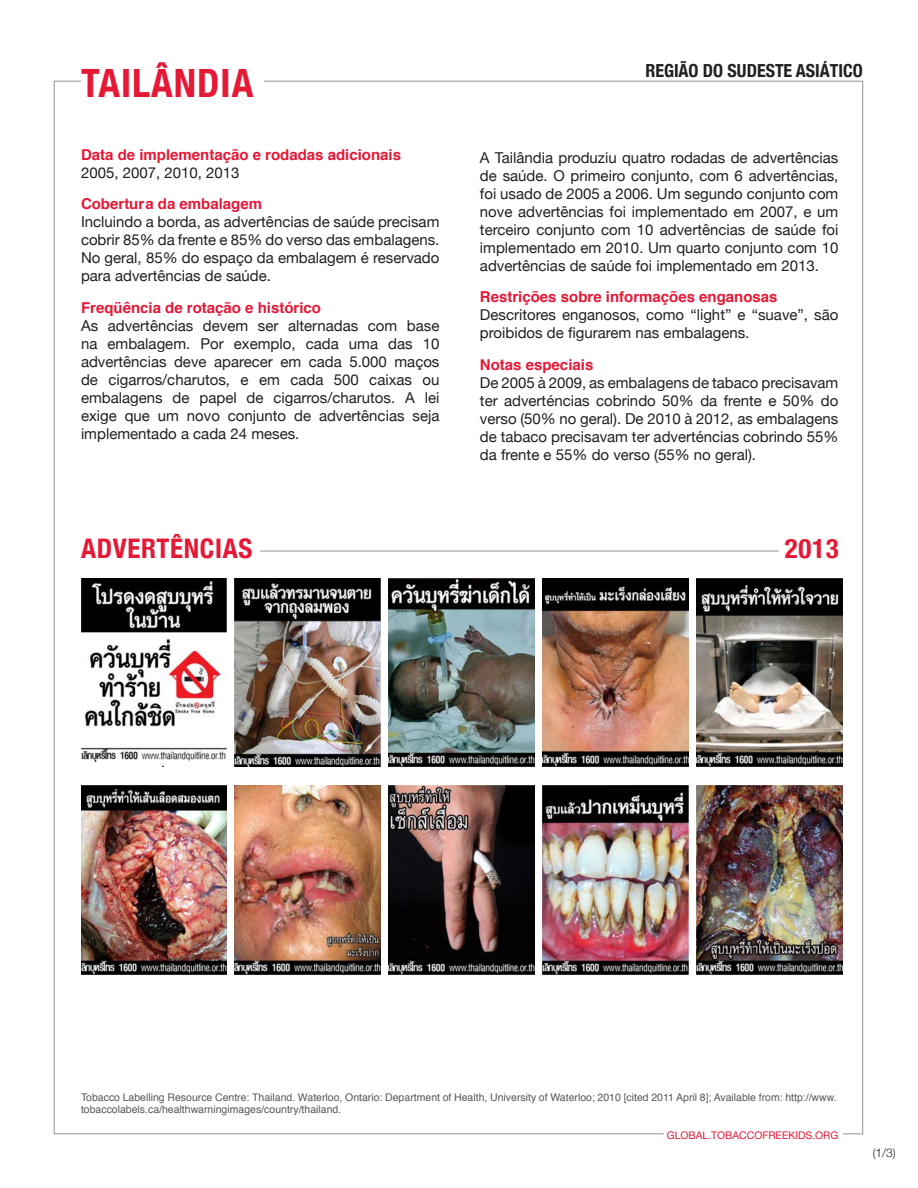
<style>
.page{position:relative;width:918px;height:1188px;background:#fff}
.page>*{position:absolute;margin:0;border:0;box-sizing:border-box;transform-origin:0 0}
.Port_Country_name{font:700 condensed 39px "Helvetica Neue";letter-spacing:.025em;color:#e51836}
.Port_warnings{font:700 condensed 27px "Helvetica Neue";letter-spacing:.025em;color:#e51836}
.Eng_warnings{font:700 condensed 27px "Helvetica Neue";color:#e51836}
.Port_Region{font:700 condensed 18px "Helvetica Neue";color:#231f20}
.Port_Paragraph{font:15px/18px "Helvetica Neue";color:#231f20;text-align:justify}
.Port_Heading_red{font:700 15px "Helvetica";color:#e51836}
.page_number{font:300 12px "Helvetica Neue";color:#231f20}
.reference{font:10.5px/12px "Helvetica";color:#57585a}
.t1{font:10.5px "Helvetica Neue";color:#e51836}
</style>
<div class="page">
<hr style="left:260px;top:551px;width:519px;height:1px;background:#939598">
<img style="left:81px;top:578px;width:145px;height:188px">
<img style="left:235px;top:578px;width:145px;height:188px">
<img style="left:389px;top:578px;width:145px;height:188px">
<img style="left:543px;top:578px;width:145px;height:188px">
<img style="left:697px;top:578px;width:145px;height:188px">
<img style="left:81px;top:786px;width:145px;height:188px">
<img style="left:235px;top:786px;width:145px;height:188px">
<img style="left:389px;top:786px;width:145px;height:188px">
<img style="left:543px;top:786px;width:145px;height:188px">
<img style="left:697px;top:786px;width:145px;height:188px">
<p class="Port_Country_name" style="left:81px;top:51px;width:174px">TAILÂNDIA</p>
<p class="Port_Region" style="left:645px;top:55px;width:219px">REGIÃO DO SUDESTE ASIÁTICO</p>
<p class="Port_Heading_red" style="left:81px;top:142px;width:322px">Data de implementação e rodadas adicionais</p>
<p class="Port_Paragraph" style="left:81px;top:164px;width:160px">2005, 2007, 2010, 2013</p>
<p class="Port_Heading_red" style="left:81px;top:192px;width:183px">Cobertura da embalagem</p>
<p class="Port_Paragraph" style="left:81px;top:214px;width:360px">Incluindo a borda, as advertências de saúde precisam cobrir 85% da frente e 85% do verso das embalagens.<br>No geral, 85% do espaço da embalagem é reservado para advertências de saúde.</p>
<p class="Port_Heading_red" style="left:81px;top:295px;width:242px">Freqüência de rotação e histórico</p>
<p class="Port_Paragraph" style="left:81px;top:317px;width:360px">As advertências devem ser alternadas com base na embalagem. Por exemplo, cada uma das 10 advertências deve aparecer em cada 5.000 maços de cigarros/charutos, e em cada 500 caixas ou embalagens de papel de cigarros/charutos. A lei exige que um novo conjunto de advertências seja implementado a cada 24 meses.</p>
<p class="Port_Paragraph" style="left:480px;top:149px;width:360px">A Tailândia produziu quatro rodadas de advertências de saúde. O primeiro conjunto, com 6 advertências, foi usado de 2005 a 2006. Um segundo conjunto com nove advertências foi implementado em 2007, e um terceiro conjunto com 10 advertências de saúde foi implementado em 2010. Um quarto conjunto com 10 advertências de saúde foi implementado em 2013.</p>
<p class="Port_Heading_red" style="left:480px;top:285px;width:299px">Restrições sobre informações enganosas</p>
<p class="Port_Paragraph" style="left:480px;top:307px;width:360px">Descritores enganosos, como “light” e “suave”, são proibidos de figurarem nas embalagens.</p>
<p class="Port_Heading_red" style="left:480px;top:352px;width:115px">Notas especiais</p>
<p class="Port_Paragraph" style="left:480px;top:374px;width:360px">De 2005 à 2009, as embalagens de tabaco precisavam ter adverténcias cobrindo 50% da frente e 50% do verso (50% no geral). De 2010 à 2012, as embalagens de tabaco precisavam ter adverténcias cobrindo 55% da frente e 55% do verso (55% no geral).</p>
<p class="Port_warnings" style="left:81px;top:526px;width:173px">ADVERTÊNCIAS</p>
<p class="Eng_warnings" style="left:785px;top:526px;width:55px">2013</p>
<p class="reference" style="left:81px;top:1091px;width:757px">Tobacco Labelling Resource Centre: Thailand. Waterloo, Ontario: Department of Health, University of Waterloo; 2010 [cited 2011 April 8]; Available from: http://www. tobaccolabels.ca/healthwarningimages/country/thailand.</p>
<p class="t1" style="left:667px;top:1128px;width:173px">GLOBAL.TOBACCOFREEKIDS.ORG</p>
<p class="page_number" style="left:873px;top:1143px;width:25px">(1/3)</p>
</div>
